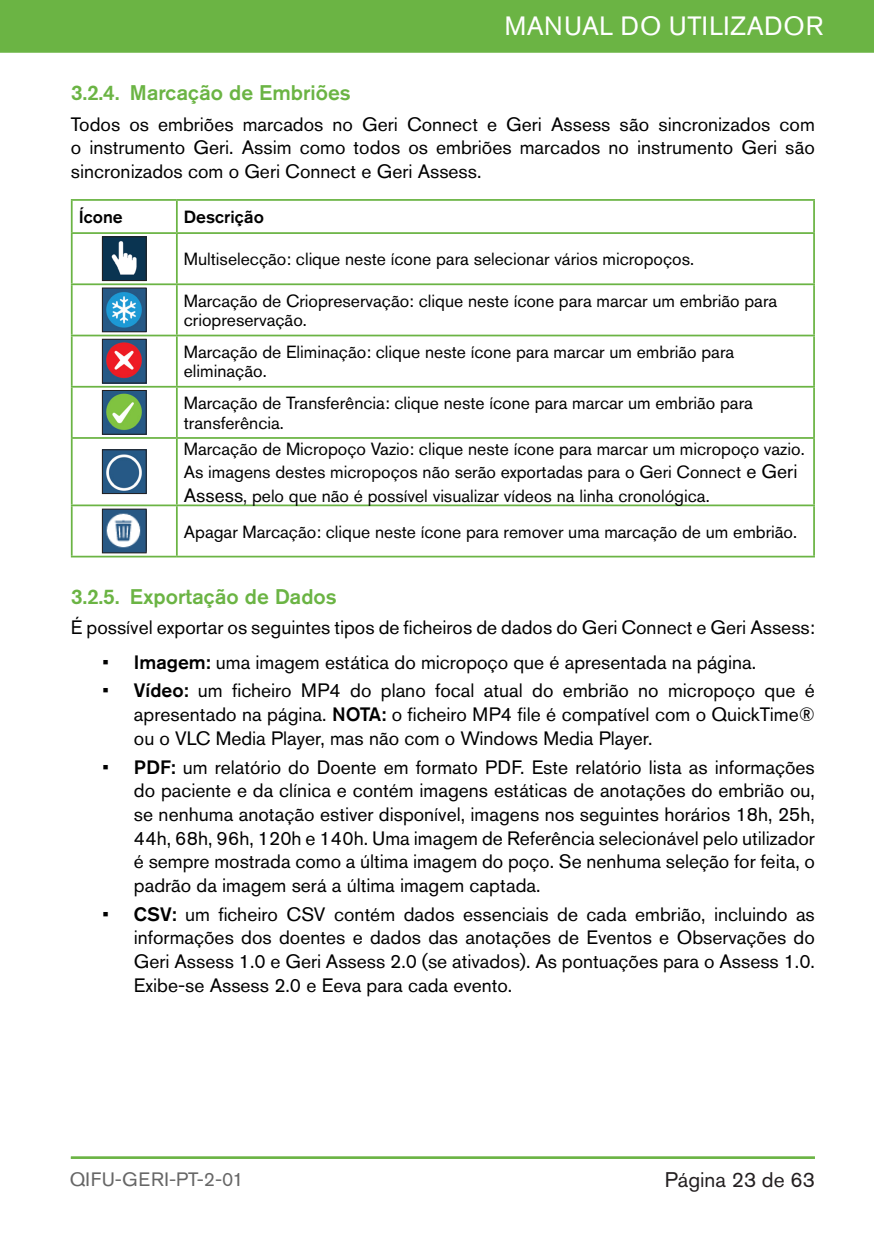
<style>
.page{position:relative;width:874px;height:1241px;background:#fff}
.page>*{position:absolute;margin:0;border:0;box-sizing:border-box;transform-origin:0 0}
.t1{font:26.25px "Akzidenz Grotesk Std";letter-spacing:.015em;color:#fff}
.t2{font:500 21px "Akzidenz Grotesk Std";color:#6bb444}
.t3{font:21px "Akzidenz Grotesk Std";color:#231f20}
.t4{font:19.25px/23.6px "Akzidenz Grotesk Std";color:#000;text-align:justify}
.t5{font:19.25px "Akzidenz Grotesk Std";letter-spacing:.03em;color:#666}
.TABLE_TEXT{font:17.5px/19.2px "Akzidenz Grotesk Std";color:#000}
.TABLE_HEADERS{font:500 17.5px "Akzidenz Grotesk Std";color:#000}
.s1{font-size:19.25px}
.s2{font-weight:500}
</style>
<div class="page">
<div style="left:0;top:0;width:873px;height:53px;background:#6bb444"></div>
<hr style="left:71px;top:1156px;width:743px;height:1px;background:#6bb444">
<hr style="left:71px;top:1157px;width:743px;height:1px;background:#6bb444">
<hr style="left:71px;top:199px;width:106px;height:2px;background:#6bb444">
<hr style="left:71px;top:201px;width:2px;height:31px;background:#6bb444">
<hr style="left:177px;top:199px;width:637px;height:2px;background:#6bb444">
<hr style="left:176px;top:201px;width:2px;height:31px;background:#6bb444">
<hr style="left:812px;top:201px;width:2px;height:31px;background:#6bb444">
<hr style="left:71px;top:232px;width:106px;height:2px;background:#6bb444">
<hr style="left:71px;top:234px;width:2px;height:49px;background:#6bb444">
<hr style="left:177px;top:232px;width:637px;height:2px;background:#6bb444">
<hr style="left:176px;top:234px;width:2px;height:49px;background:#6bb444">
<hr style="left:812px;top:234px;width:2px;height:49px;background:#6bb444">
<hr style="left:71px;top:285px;width:2px;height:49px;background:#6bb444">
<hr style="left:176px;top:285px;width:2px;height:49px;background:#6bb444">
<hr style="left:812px;top:285px;width:2px;height:49px;background:#6bb444">
<hr style="left:71px;top:334px;width:106px;height:2px;background:#6bb444">
<hr style="left:71px;top:336px;width:2px;height:50px;background:#6bb444">
<hr style="left:177px;top:334px;width:637px;height:2px;background:#6bb444">
<hr style="left:176px;top:336px;width:2px;height:50px;background:#6bb444">
<hr style="left:812px;top:336px;width:2px;height:50px;background:#6bb444">
<hr style="left:71px;top:387px;width:2px;height:50px;background:#6bb444">
<hr style="left:176px;top:387px;width:2px;height:50px;background:#6bb444">
<hr style="left:812px;top:387px;width:2px;height:50px;background:#6bb444">
<hr style="left:71px;top:437px;width:106px;height:2px;background:#6bb444">
<hr style="left:71px;top:439px;width:2px;height:65px;background:#6bb444">
<hr style="left:177px;top:437px;width:637px;height:2px;background:#6bb444">
<hr style="left:176px;top:439px;width:2px;height:65px;background:#6bb444">
<hr style="left:812px;top:439px;width:2px;height:65px;background:#6bb444">
<hr style="left:71px;top:506px;width:2px;height:49px;background:#6bb444">
<hr style="left:176px;top:506px;width:2px;height:49px;background:#6bb444">
<hr style="left:812px;top:506px;width:2px;height:49px;background:#6bb444">
<hr style="left:71px;top:555px;width:106px;height:2px;background:#6bb444">
<hr style="left:177px;top:555px;width:637px;height:2px;background:#6bb444">
<hr style="left:71px;top:283px;width:106px;height:2px;background:#6bb444">
<hr style="left:177px;top:283px;width:637px;height:2px;background:#6bb444">
<hr style="left:71px;top:386px;width:106px;height:1px;background:#6bb444">
<hr style="left:177px;top:386px;width:637px;height:1px;background:#6bb444">
<hr style="left:71px;top:504px;width:106px;height:2px;background:#6bb444">
<hr style="left:177px;top:504px;width:637px;height:2px;background:#6bb444">
<img style="left:104px;top:238px;width:40px;height:41px">
<div style="left:102px;top:236px;width:44px;height:45px;border:1px solid #231f20"></div>
<img style="left:104px;top:290px;width:40px;height:40px">
<div style="left:102px;top:288px;width:44px;height:44px;border:1px solid #231f20"></div>
<img style="left:104px;top:341px;width:40px;height:40px">
<div style="left:102px;top:339px;width:44px;height:44px;border:1px solid #231f20"></div>
<img style="left:104px;top:392px;width:40px;height:40px">
<div style="left:102px;top:390px;width:44px;height:44px;border:1px solid #231f20"></div>
<img style="left:104px;top:451px;width:40px;height:40px">
<div style="left:102px;top:449px;width:44px;height:44px;border:1px solid #231f20"></div>
<img style="left:104px;top:511px;width:40px;height:40px">
<div style="left:102px;top:509px;width:44px;height:44px;border:1px solid #231f20"></div>
<h1 class="t1" style="left:504px;top:11px;width:320px">MANUAL DO UTILIZADOR</h1>
<p class="t2" style="left:71px;top:80px;width:281px">3.2.4. Marcação de Embriões</p>
<p class="t4" style="left:71px;top:112px;width:745px">Todos os embriões marcados no Geri Connect e Geri Assess são sincronizados com o instrumento Geri. Assim como todos os embriões marcados no instrumento Geri são sincronizados com o Geri Connect e Geri Assess.</p>
<p class="TABLE_HEADERS" style="left:79px;top:206px;width:46px">Ícone</p>
<p class="TABLE_HEADERS" style="left:184px;top:206px;width:82px">Descrição</p>
<p class="TABLE_TEXT" style="left:184px;top:249px;width:511px">Multiselecção: clique neste ícone para selecionar vários micropoços.</p>
<p class="TABLE_TEXT" style="left:184px;top:291px;width:594px">Marcação de Criopreservação: clique neste ícone para marcar um embrião para criopreservação.</p>
<p class="TABLE_TEXT" style="left:184px;top:342px;width:551px">Marcação de Eliminação: clique neste ícone para marcar um embrião para eliminação.</p>
<p class="TABLE_TEXT" style="left:184px;top:393px;width:570px">Marcação de Transferência: clique neste ícone para marcar um embrião para transferência.</p>
<p class="TABLE_TEXT" style="left:184px;top:436px;width:622px;line-height:23.6px">Marcação de Micropoço Vazio: clique neste ícone para marcar um micropoço vazio.<br>As imagens destes micropoços não serão exportadas para o Geri Connect <span class="s1">e Geri<br>Assess</span>, pelo que não é possível visualizar vídeos na linha cronológica.</p>
<p class="TABLE_TEXT" style="left:184px;top:521px;width:614px">Apagar Marcação: clique neste ícone para remover uma marcação de um embrião.</p>
<p class="t2" style="left:71px;top:583px;width:267px">3.2.5. Exportação de Dados</p>
<p class="t4" style="left:71px;top:615px;width:745px">É possível exportar os seguintes tipos de ficheiros de dados do Geri Connect e Geri Assess:</p>
<p class="t4" style="left:102px;top:649px;width:655px">• <span class="s2">Imagem:</span> uma imagem estática do micropoço que é apresentada na página.</p>
<p class="t4" style="left:134px;top:678px;width:682px;text-indent:-32px">• <span class="s2">Vídeo:</span> um ficheiro MP4 do plano focal atual do embrião no micropoço que é apresentado na página. <span class="s2">NOTA:</span> o ficheiro MP4 file é compatível com o QuickTime® ou o VLC Media Player, mas não com o Windows Media Player.</p>
<p class="t4" style="left:134px;top:754px;width:682px;text-indent:-32px">• <span class="s2">PDF:</span> um relatório do Doente em formato PDF. Este relatório lista as informações do paciente e da clínica e contém imagens estáticas de anotações do embrião ou, se nenhuma anotação estiver disponível, imagens nos seguintes horários 18h, 25h, 44h, 68h, 96h, 120h e 140h. Uma imagem de Referência selecionável pelo utilizador é sempre mostrada como a última imagem do poço. Se nenhuma seleção for feita, o padrão da imagem será a última imagem captada.</p>
<p class="t4" style="left:134px;top:901px;width:682px;text-indent:-32px">• <span class="s2">CSV:</span> um ficheiro CSV contém dados essenciais de cada embrião, incluindo as informações dos doentes e dados das anotações de Eventos e Observações do Geri Assess 1.0 e Geri Assess 2.0 (se ativados). As pontuações para o Assess 1.0.<br>Exibe-se Assess 2.0 e Eeva para cada evento.</p>
<p class="t5" style="left:70px;top:1167px;width:175px">QIFU-GERI-PT-2-01</p>
<p class="t3" style="left:664px;top:1167px;width:152px">Página 23 de 63</p>
</div>
